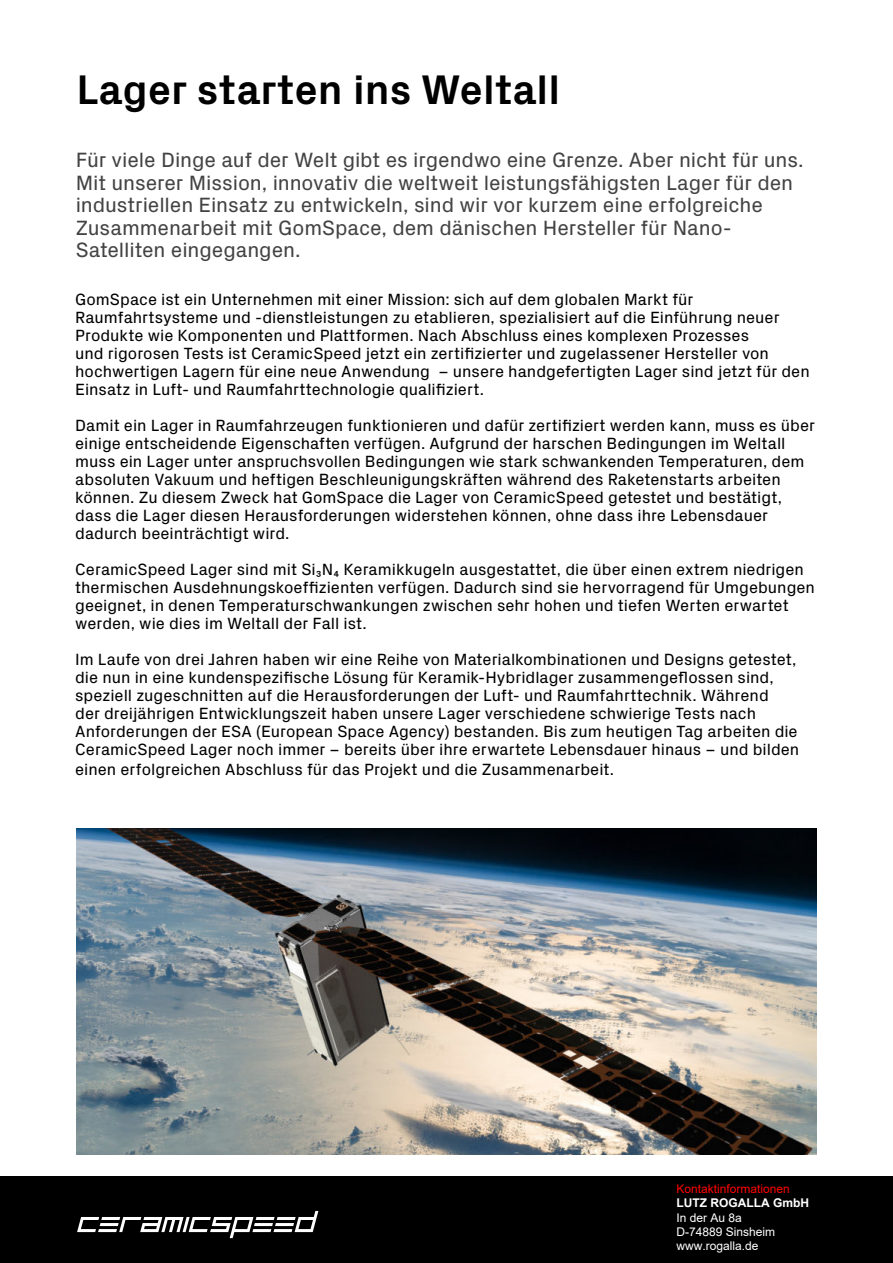
<style>
.page{position:relative;width:893px;height:1263px;background:#fff}
.page>*{position:absolute;margin:0;border:0;box-sizing:border-box;transform-origin:0 0}
.t1{font:700 42px "Px Grotesk";color:#000}
.t2{font:21px/22.5px "Px Grotesk";letter-spacing:-.005em;color:#434343}
.t3{font:16.5px/18px "Px Grotesk";color:#000}
.t4{font:12px/14.4px "Arial";color:#fff}
.t5{font:12px "Arial";color:#f00}
.t6{font:700 12px "Arial";color:#fff}
</style>
<div class="page">
<div style="left:0;top:1177px;width:893px;height:86px;background:#000"></div>
<img style="left:77px;top:829px;width:739px;height:325px">
<svg style="left:77px;top:1211px;width:241px;height:27px"></svg>
<h1 class="t1" style="left:77px;top:71px;width:485px">Lager starten ins Weltall</h1>
<p class="t2" style="left:76px;top:150px;width:730px">Für viele Dinge auf der Welt gibt es irgendwo eine Grenze. Aber nicht für uns.<br>Mit unserer Mission, innovativ die weltweit leistungsfähigsten Lager für den industriellen Einsatz zu entwickeln, sind wir vor kurzem eine erfolgreiche Zusammenarbeit mit GomSpace, dem dänischen Hersteller für Nano-Satelliten eingegangen.</p>
<p class="t3" style="left:75px;top:291px;width:736px">GomSpace ist ein Unternehmen mit einer Mission: sich auf dem globalen Markt für Raumfahrtsysteme und -dienstleistungen zu etablieren, spezialisiert auf die Einführung neuer Produkte wie Komponenten und Plattformen. Nach Abschluss eines komplexen Prozesses<br>und rigorosen Tests ist CeramicSpeed jetzt ein zertifizierter und zugelassener Hersteller von hochwertigen Lagern für eine neue Anwendung – unsere handgefertigten Lager sind jetzt für den Einsatz in Luft- und Raumfahrttechnologie qualifiziert.</p>
<p class="t3" style="left:75px;top:417px;width:741px">Damit ein Lager in Raumfahrzeugen funktionieren und dafür zertifiziert werden kann, muss es über einige entscheidende Eigenschaften verfügen. Aufgrund der harschen Bedingungen im Weltall muss ein Lager unter anspruchsvollen Bedingungen wie stark schwankenden Temperaturen, dem absoluten Vakuum und heftigen Beschleunigungskräften während des Raketenstarts arbeiten können. Zu diesem Zweck hat GomSpace die Lager von CeramicSpeed getestet und bestätigt, dass die Lager diesen Herausforderungen widerstehen können, ohne dass ihre Lebensdauer dadurch beeinträchtigt wird.</p>
<p class="t3" style="left:75px;top:561px;width:741px">CeramicSpeed Lager sind mit Si3N4 Keramikkugeln ausgestattet, die über einen extrem niedrigen thermischen Ausdehnungskoeffizienten verfügen. Dadurch sind sie hervorragend für Umgebungen geeignet, in denen Temperaturschwankungen zwischen sehr hohen und tiefen Werten erwartet werden, wie dies im Weltall der Fall ist.</p>
<p class="t3" style="left:75px;top:651px;width:726px">Im Laufe von drei Jahren haben wir eine Reihe von Materialkombinationen und Designs getestet, die nun in eine kundenspezifische Lösung für Keramik-Hybridlager zusammengeflossen sind, speziell zugeschnitten auf die Herausforderungen der Luft- und Raumfahrttechnik. Während<br>der dreijährigen Entwicklungszeit haben unsere Lager verschiedene schwierige Tests nach Anforderungen der ESA (European Space Agency) bestanden. Bis zum heutigen Tag arbeiten die CeramicSpeed Lager noch immer – bereits über ihre erwartete Lebensdauer hinaus – und bilden</p>
<p class="t3" style="left:75px;top:761px;width:541px">einen erfolgreichen Abschluss für das Projekt und die Zusammenarbeit.</p>
<p class="t5" style="left:677px;top:1180px;width:115px">Kontaktinformationen</p>
<p class="t6" style="left:677px;top:1194px;width:134px">LUTZ ROGALLA GmbH</p>
<p class="t4" style="left:677px;top:1210px;width:100px">In der Au 8a<br>D-74889 Sinsheim www.rogalla.de</p>
</div>
